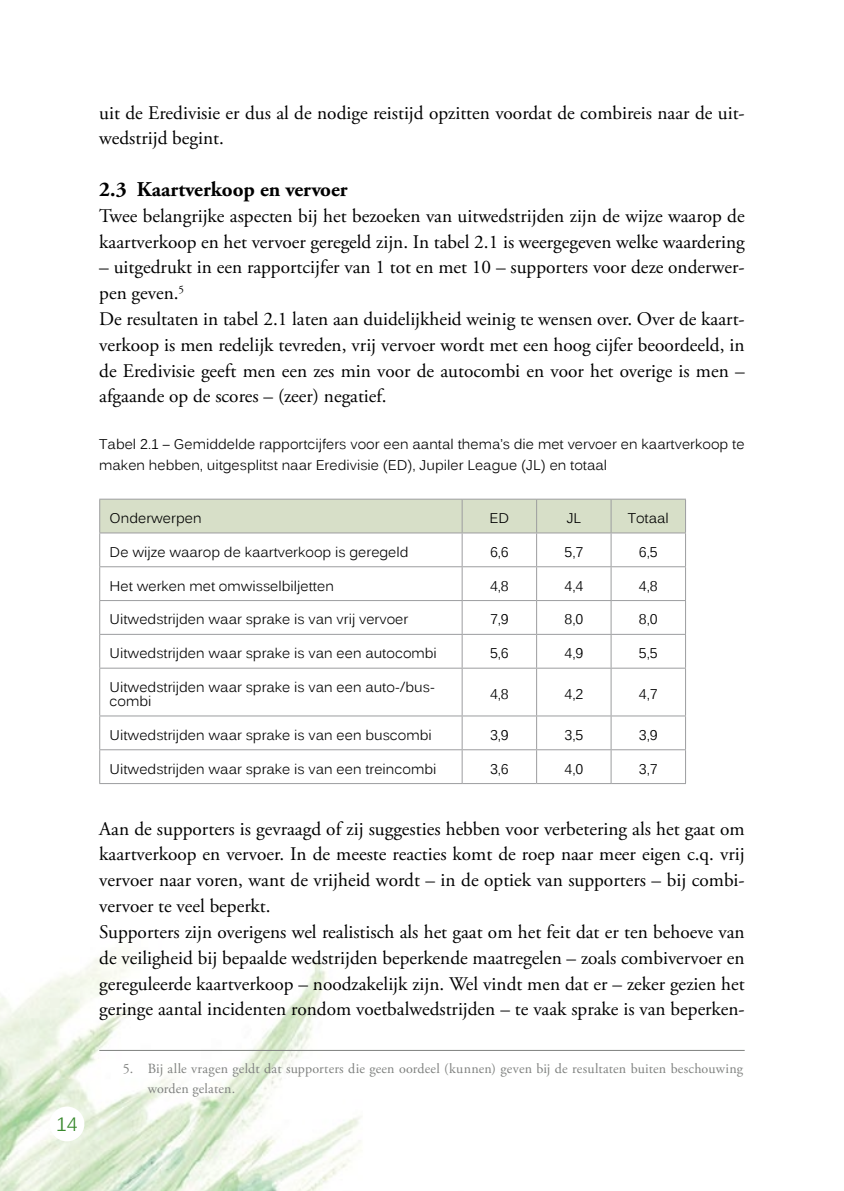
<style>
.page{position:relative;width:844px;height:1191px;background:#fff}
.page>*{position:absolute;margin:0;border:0;box-sizing:border-box;transform-origin:0 0}
.t1{font:700 21px "Adobe Garamond Pro";color:#000}
.t2{font:19.25px/25.7px "Adobe Garamond Pro";color:#000}
.t3{font:19.25px "Kalinga";color:#39892e}
.t4{font:14px/21px "Kalinga";color:#000}
.t5{font:14px/19.4px "Adobe Garamond Pro";letter-spacing:.01em;color:#7f817f}
</style>
<div class="page">
<img style="left:0;top:952px;width:361px;height:239px">
<div style="left:50px;top:1106px;width:34px;height:35px;background:#fff;border-radius:50%"></div>
<div style="left:100px;top:500px;width:585px;height:32px;background:#d7dfc8"></div>
<svg style="left:100px;top:567px;width:585px;height:182px"></svg>
<hr style="left:99px;top:499px;width:363px;height:1px;background:#9c9d9f">
<hr style="left:99px;top:499px;width:1px;height:33px;background:#9c9d9f">
<hr style="left:462px;top:499px;width:74px;height:1px;background:#9c9d9f">
<hr style="left:461px;top:499px;width:1px;height:33px;background:#9c9d9f">
<hr style="left:536px;top:499px;width:75px;height:1px;background:#9c9d9f">
<hr style="left:536px;top:499px;width:1px;height:33px;background:#9c9d9f">
<hr style="left:611px;top:499px;width:74px;height:1px;background:#9c9d9f">
<hr style="left:610px;top:499px;width:1px;height:33px;background:#9c9d9f">
<hr style="left:685px;top:499px;width:1px;height:33px;background:#9c9d9f">
<hr style="left:99px;top:532px;width:363px;height:1px;background:#9c9d9f">
<hr style="left:99px;top:533px;width:1px;height:33px;background:#9c9d9f">
<hr style="left:462px;top:532px;width:74px;height:1px;background:#9c9d9f">
<hr style="left:461px;top:533px;width:1px;height:33px;background:#9c9d9f">
<hr style="left:536px;top:532px;width:75px;height:1px;background:#9c9d9f">
<hr style="left:536px;top:533px;width:1px;height:33px;background:#9c9d9f">
<hr style="left:611px;top:532px;width:74px;height:1px;background:#9c9d9f">
<hr style="left:610px;top:533px;width:1px;height:33px;background:#9c9d9f">
<hr style="left:685px;top:533px;width:1px;height:33px;background:#9c9d9f">
<hr style="left:99px;top:566px;width:363px;height:1px;background:#9c9d9f">
<hr style="left:99px;top:567px;width:1px;height:33px;background:#9c9d9f">
<hr style="left:462px;top:566px;width:74px;height:1px;background:#9c9d9f">
<hr style="left:461px;top:567px;width:1px;height:33px;background:#9c9d9f">
<hr style="left:536px;top:566px;width:75px;height:1px;background:#9c9d9f">
<hr style="left:536px;top:567px;width:1px;height:33px;background:#9c9d9f">
<hr style="left:611px;top:566px;width:74px;height:1px;background:#9c9d9f">
<hr style="left:610px;top:567px;width:1px;height:33px;background:#9c9d9f">
<hr style="left:685px;top:567px;width:1px;height:33px;background:#9c9d9f">
<hr style="left:99px;top:600px;width:363px;height:1px;background:#9c9d9f">
<hr style="left:99px;top:601px;width:1px;height:33px;background:#9c9d9f">
<hr style="left:462px;top:600px;width:74px;height:1px;background:#9c9d9f">
<hr style="left:461px;top:601px;width:1px;height:33px;background:#9c9d9f">
<hr style="left:536px;top:600px;width:75px;height:1px;background:#9c9d9f">
<hr style="left:536px;top:601px;width:1px;height:33px;background:#9c9d9f">
<hr style="left:611px;top:600px;width:74px;height:1px;background:#9c9d9f">
<hr style="left:610px;top:601px;width:1px;height:33px;background:#9c9d9f">
<hr style="left:685px;top:601px;width:1px;height:33px;background:#9c9d9f">
<hr style="left:99px;top:634px;width:363px;height:1px;background:#9c9d9f">
<hr style="left:99px;top:635px;width:1px;height:32px;background:#9c9d9f">
<hr style="left:462px;top:634px;width:74px;height:1px;background:#9c9d9f">
<hr style="left:461px;top:635px;width:1px;height:32px;background:#9c9d9f">
<hr style="left:536px;top:634px;width:75px;height:1px;background:#9c9d9f">
<hr style="left:536px;top:635px;width:1px;height:32px;background:#9c9d9f">
<hr style="left:611px;top:634px;width:74px;height:1px;background:#9c9d9f">
<hr style="left:610px;top:635px;width:1px;height:32px;background:#9c9d9f">
<hr style="left:685px;top:635px;width:1px;height:32px;background:#9c9d9f">
<hr style="left:99px;top:667px;width:363px;height:1px;background:#9c9d9f">
<hr style="left:99px;top:668px;width:1px;height:47px;background:#9c9d9f">
<hr style="left:462px;top:667px;width:74px;height:1px;background:#9c9d9f">
<hr style="left:461px;top:668px;width:1px;height:47px;background:#9c9d9f">
<hr style="left:536px;top:667px;width:75px;height:1px;background:#9c9d9f">
<hr style="left:536px;top:668px;width:1px;height:47px;background:#9c9d9f">
<hr style="left:611px;top:667px;width:74px;height:1px;background:#9c9d9f">
<hr style="left:610px;top:668px;width:1px;height:47px;background:#9c9d9f">
<hr style="left:685px;top:668px;width:1px;height:47px;background:#9c9d9f">
<hr style="left:99px;top:715px;width:363px;height:1px;background:#9c9d9f">
<hr style="left:99px;top:716px;width:1px;height:33px;background:#9c9d9f">
<hr style="left:462px;top:715px;width:74px;height:1px;background:#9c9d9f">
<hr style="left:461px;top:716px;width:1px;height:33px;background:#9c9d9f">
<hr style="left:536px;top:715px;width:75px;height:1px;background:#9c9d9f">
<hr style="left:536px;top:716px;width:1px;height:33px;background:#9c9d9f">
<hr style="left:611px;top:715px;width:74px;height:1px;background:#9c9d9f">
<hr style="left:610px;top:716px;width:1px;height:33px;background:#9c9d9f">
<hr style="left:685px;top:716px;width:1px;height:33px;background:#9c9d9f">
<hr style="left:99px;top:749px;width:363px;height:1px;background:#9c9d9f">
<hr style="left:99px;top:750px;width:1px;height:33px;background:#9c9d9f">
<hr style="left:462px;top:749px;width:74px;height:1px;background:#9c9d9f">
<hr style="left:461px;top:750px;width:1px;height:33px;background:#9c9d9f">
<hr style="left:536px;top:749px;width:75px;height:1px;background:#9c9d9f">
<hr style="left:536px;top:750px;width:1px;height:33px;background:#9c9d9f">
<hr style="left:611px;top:749px;width:74px;height:1px;background:#9c9d9f">
<hr style="left:610px;top:750px;width:1px;height:33px;background:#9c9d9f">
<hr style="left:685px;top:750px;width:1px;height:33px;background:#9c9d9f">
<hr style="left:99px;top:783px;width:363px;height:1px;background:#9c9d9f">
<hr style="left:462px;top:783px;width:74px;height:1px;background:#9c9d9f">
<hr style="left:536px;top:783px;width:75px;height:1px;background:#9c9d9f">
<hr style="left:611px;top:783px;width:74px;height:1px;background:#9c9d9f">
<hr style="left:99px;top:1050px;width:645px;height:1px;background:#7f817f">
<p class="t3" style="left:56px;top:1112px;width:23px">14</p>
<p class="t2" style="left:99px;top:100px;width:646px">uit de Eredivisie er dus al de nodige reistijd opzitten voordat de combireis naar de uit&shy;wedstrijd begint.</p>
<p class="t1" style="left:99px;top:177px;width:250px">2.3 Kaartverkoop en vervoer</p>
<p class="t2" style="left:99px;top:203px;width:646px">Twee belangrijke aspecten bij het bezoeken van uitwedstrijden zijn de wijze waarop de kaartverkoop en het vervoer geregeld zijn. In tabel 2.1 is weergegeven welke waardering</p>
<p class="t2" style="left:99px;top:255px;width:646px">– uitgedrukt in een rapportcijfer van 1 tot en met 10 – supporters voor deze onderwer&shy;pen geven.<sup>5<br></sup>De resultaten in tabel 2.1 laten aan duidelijkheid weinig te wensen over. Over de kaart&shy;verkoop is men redelijk tevreden, vrij vervoer wordt met een hoog cijfer beoordeeld, in de Eredivisie geeft men een zes min voor de autocombi en voor het overige is men – afgaande op de scores – (zeer) negatief.</p>
<p class="t4" style="left:99px;top:434px;width:646px">Tabel 2.1 – Gemiddelde rapportcijfers voor een aantal thema’s die met vervoer en kaartverkoop te maken hebben, uitgesplitst naar Eredivisie (ED), Jupiler League (JL) en totaal</p>
<p class="t4" style="left:110px;top:508px;width:93px">Onderwerpen</p>
<p class="t4" style="left:489px;top:508px;width:21px">ED</p>
<p class="t4" style="left:566px;top:508px;width:16px">JL</p>
<p class="t4" style="left:627px;top:508px;width:43px">Totaal</p>
<p class="t4" style="left:110px;top:542px;width:300px">De wijze waarop de kaartverkoop is geregeld</p>
<p class="t4" style="left:490px;top:542px;width:20px">6,6</p>
<p class="t4" style="left:564px;top:542px;width:20px">5,7</p>
<p class="t4" style="left:638px;top:542px;width:20px">6,5</p>
<p class="t4" style="left:110px;top:575px;width:226px">Het werken met omwisselbiljetten</p>
<p class="t4" style="left:490px;top:575px;width:20px">4,8</p>
<p class="t4" style="left:564px;top:575px;width:20px">4,4</p>
<p class="t4" style="left:638px;top:575px;width:20px">4,8</p>
<p class="t4" style="left:110px;top:609px;width:300px">Uitwedstrijden waar sprake is van vrij vervoer</p>
<p class="t4" style="left:490px;top:609px;width:20px">7,9</p>
<p class="t4" style="left:564px;top:609px;width:20px">8,0</p>
<p class="t4" style="left:638px;top:609px;width:20px">8,0</p>
<p class="t4" style="left:110px;top:643px;width:329px">Uitwedstrijden waar sprake is van een autocombi</p>
<p class="t4" style="left:490px;top:643px;width:20px">5,6</p>
<p class="t4" style="left:564px;top:643px;width:20px">4,9</p>
<p class="t4" style="left:638px;top:643px;width:20px">5,5</p>
<p class="t4" style="left:110px;top:680px;width:326px;line-height:14px">Uitwedstrijden waar sprake is van een auto-/bus&shy;combi</p>
<p class="t4" style="left:490px;top:684px;width:20px">4,8</p>
<p class="t4" style="left:564px;top:684px;width:20px">4,2</p>
<p class="t4" style="left:638px;top:684px;width:20px">4,7</p>
<p class="t4" style="left:110px;top:724px;width:323px">Uitwedstrijden waar sprake is van een buscombi</p>
<p class="t4" style="left:490px;top:724px;width:20px">3,9</p>
<p class="t4" style="left:564px;top:724px;width:20px">3,5</p>
<p class="t4" style="left:638px;top:724px;width:20px">3,9</p>
<p class="t4" style="left:110px;top:758px;width:328px">Uitwedstrijden waar sprake is van een treincombi</p>
<p class="t4" style="left:490px;top:758px;width:20px">3,6</p>
<p class="t4" style="left:564px;top:758px;width:20px">4,0</p>
<p class="t4" style="left:638px;top:758px;width:20px">3,7</p>
<p class="t2" style="left:99px;top:816px;width:646px">Aan de supporters is gevraagd of zij suggesties hebben voor verbetering als het gaat om kaartverkoop en vervoer. In de meeste reacties komt de roep naar meer eigen c.q. vrij vervoer naar voren, want de vrijheid wordt – in de optiek van supporters – bij combi&shy;vervoer te veel beperkt.<br>Supporters zijn overigens wel realistisch als het gaat om het feit dat er ten behoeve van de veiligheid bij bepaalde wedstrijden beperkende maatregelen – zoals combivervoer en gereguleerde kaartverkoop – noodzakelijk zijn. Wel vindt men dat er – zeker gezien het geringe aantal incidenten rondom voetbalwedstrijden – te vaak sprake is van beperken-</p>
<p class="t5" style="left:148px;top:1059px;width:597px;text-indent:-25px">5. Bij alle vragen geldt dat supporters die geen oordeel (kunnen) geven bij de resultaten buiten beschouwing worden gelaten.</p>
</div>
